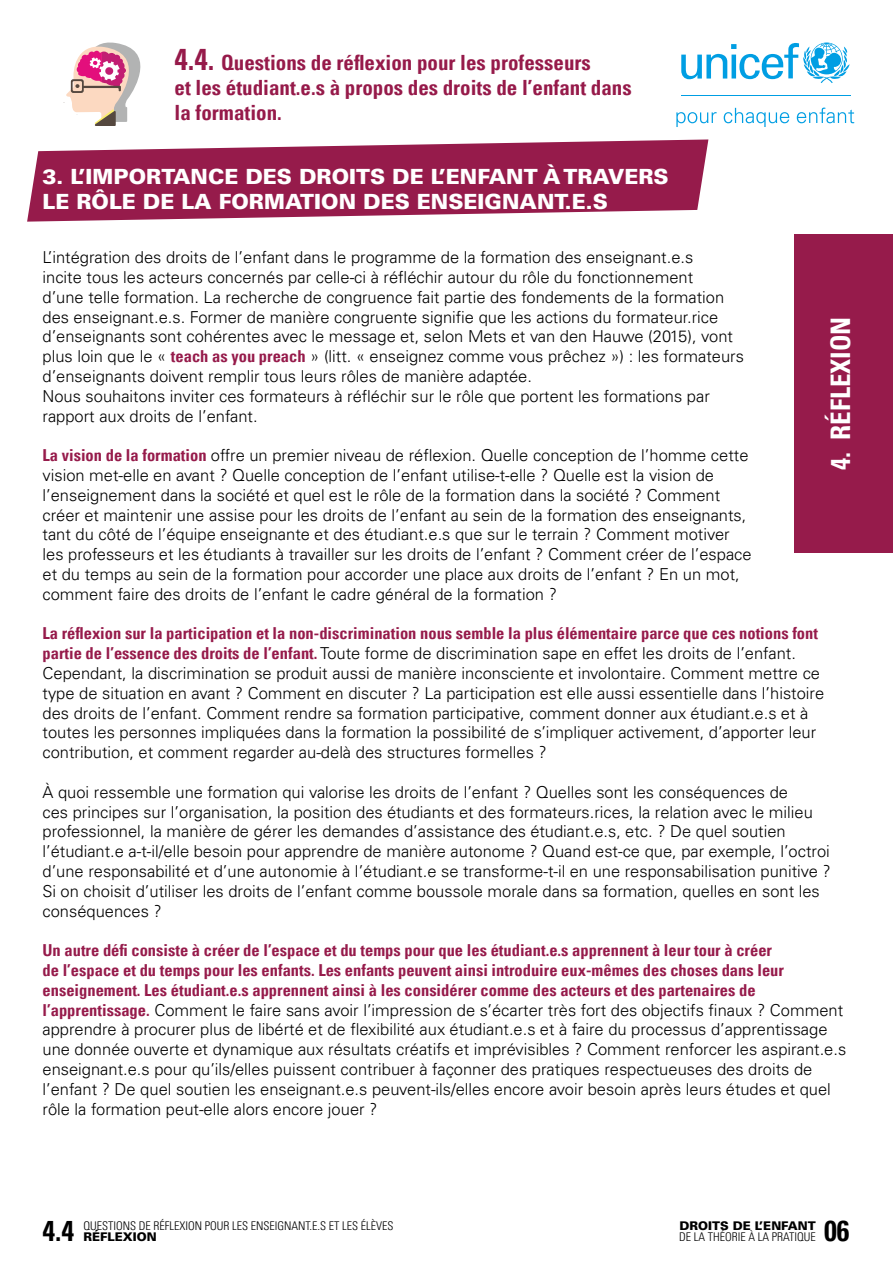
<style>
.page{position:relative;width:893px;height:1263px;background:#fff}
.page>*{position:absolute;margin:0;border:0;box-sizing:border-box;transform-origin:0 0}
.t1{font:700 condensed 28.5px "Univers LT Pro";color:#000}
.t2{font:700 condensed 27px "Univers LT Pro";color:#fff}
.t3{font:700 condensed 21px/25.2px "Univers LT Pro";color:#961a4a}
.t4{font:900 21px "Univers LT Pro 75";color:#fff}
.t5{font:300 16.5px/19.8px "Univers LT Pro 45";color:#000}
.t6{font:300 condensed 12px "Univers LT Pro";color:#000}
.t7{font:900 12px "Univers LT Pro 75";color:#000}
.s1{font-size:30px}
.s2{font-family:"Univers LT Pro";font-weight:700;font-stretch:condensed;color:#961b4b}
</style>
<div class="page">
<svg style="left:681px;top:43px;width:168px;height:40px"></svg>
<hr style="left:681px;top:95px;width:169px;height:1px;background:#009ee3">
<svg style="left:676px;top:108px;width:178px;height:19px"></svg>
<div style="left:794px;top:234px;width:99px;height:319px;background:#961b4b"></div>
<svg style="left:66px;top:42px;width:75px;height:84px"></svg>
<svg style="left:27px;top:139px;width:681px;height:83px;fill:#961b4b"></svg>
<p class="t3" style="left:175px;top:50px;width:418px"><span class="s1">4.4.</span> Questions de réflexion pour les professeurs</p>
<p class="t3" style="left:175px;top:75px;width:459px">et les étudiant.e.s à propos des droits de l’enfant dans la formation.</p>
<p class="t4" style="left:43px;top:162px;width:628px">3. L’IMPORTANCE DES DROITS DE L’ENFANT À TRAVERS</p>
<p class="t4" style="left:43px;top:187px;width:567px">LE RÔLE DE LA FORMATION DES ENSEIGNANT.E.S</p>
<p class="t5" style="left:43px;top:247px;width:703px">L’intégration des droits de l’enfant dans le programme de la formation des enseignant.e.s<br>incite tous les acteurs concernés par celle-ci à réfléchir autour du rôle du fonctionnement<br>d’une telle formation. La recherche de congruence fait partie des fondements de la formation des enseignant.e.s. Former de manière congruente signifie que les actions du formateur.rice d’enseignants sont cohérentes avec le message et, selon Mets et van den Hauwe (2015), vont plus loin que le « <span class="s2">teach as you preach</span> » (litt. « enseignez comme vous prêchez ») : les formateurs d’enseignants doivent remplir tous leurs rôles de manière adaptée.</p>
<p class="t5" style="left:43px;top:385px;width:669px">Nous souhaitons inviter ces formateurs à réfléchir sur le rôle que portent les formations par rapport aux droits de l’enfant.</p>
<p class="t5" style="left:43px;top:445px;width:711px"><span class="s2">La vision de la formation</span> offre un premier niveau de réflexion. Quelle conception de l’homme cette vision met-elle en avant ? Quelle conception de l’enfant utilise-t-elle ? Quelle est la vision de l’enseignement dans la société et quel est le rôle de la formation dans la société ? Comment créer et maintenir une assise pour les droits de l’enfant au sein de la formation des enseignants, tant du côté de l’équipe enseignante et des étudiant.e.s que sur le terrain ? Comment motiver les professeurs et les étudiants à travailler sur les droits de l’enfant ? Comment créer de l’espace et du temps au sein de la formation pour accorder une place aux droits de l’enfant ? En un mot, comment faire des droits de l’enfant le cadre général de la formation ?</p>
<p class="t5" style="left:43px;top:623px;width:783px"><span class="s2">La réflexion sur la participation et la non-discrimination nous semble la plus élémentaire parce que ces notions font partie de l’essence des droits de l’enfant.</span> Toute forme de discrimination sape en effet les droits de l’enfant.<br>Cependant, la discrimination se produit aussi de manière inconsciente et involontaire. Comment mettre ce type de situation en avant ? Comment en discuter ? La participation est elle aussi essentielle dans l’histoire des droits de l’enfant. Comment rendre sa formation participative, comment donner aux étudiant.e.s et à toutes les personnes impliquées dans la formation la possibilité de s’impliquer activement, d’apporter leur contribution, et comment regarder au-delà des structures formelles ?</p>
<p class="t5" style="left:43px;top:781px;width:790px">À quoi ressemble une formation qui valorise les droits de l’enfant ? Quelles sont les conséquences de<br>ces principes sur l’organisation, la position des étudiants et des formateurs.rices, la relation avec le milieu professionnel, la manière de gérer les demandes d’assistance des étudiant.e.s, etc. ? De quel soutien l’étudiant.e a-t-il/elle besoin pour apprendre de manière autonome ? Quand est-ce que, par exemple, l’octroi d’une responsabilité et d’une autonomie à l’étudiant.e se transforme-t-il en une responsabilisation punitive ?<br>Si on choisit d’utiliser les droits de l’enfant comme boussole morale dans sa formation, quelles en sont les conséquences ?</p>
<p class="t5" style="left:43px;top:940px;width:805px"><span class="s2">Un autre défi consiste à créer de l’espace et du temps pour que les étudiant.e.s apprennent à leur tour à créer<br>de l’espace et du temps pour les enfants. Les enfants peuvent ainsi introduire eux-mêmes des choses dans leur enseignement. Les étudiant.e.s apprennent ainsi à les considérer comme des acteurs et des partenaires de l’apprentissage.</span> Comment le faire sans avoir l’impression de s’écarter très fort des objectifs finaux ? Comment apprendre à procurer plus de libérté et de flexibilité aux étudiant.e.s et à faire du processus d’apprentissage une donnée ouverte et dynamique aux résultats créatifs et imprévisibles ? Comment renforcer les aspirant.e.s enseignant.e.s pour qu’ils/elles puissent contribuer à façonner des pratiques respectueuses des droits de l’enfant ? De quel soutien les enseignant.e.s peuvent-ils/elles encore avoir besoin après leurs études et quel rôle la formation peut-elle alors encore jouer ?</p>
<h2 class="t2" style="left:824px;top:470px;width:154px;rotate:-90deg">4. RÉFLEXION</h2>
<p class="t6" style="left:83px;top:1217px;width:312px">QUESTIONS DE RÉFLEXION POUR LES ENSEIGNANT.E.S ET LES ÉLÈVES</p>
<p class="t7" style="left:83px;top:1228px;width:75px">RÉFLEXION</p>
<p class="t1" style="left:43px;top:1213px;width:33px">4.4</p>
<p class="t6" style="left:679px;top:1229px;width:138px">DE LA THÉORIE À LA PRATIQUE</p>
<p class="t1" style="left:824px;top:1213px;width:27px">06</p>
<p class="t7" style="left:679px;top:1217px;width:138px">DROITS DE L’ENFANT</p>
</div>
